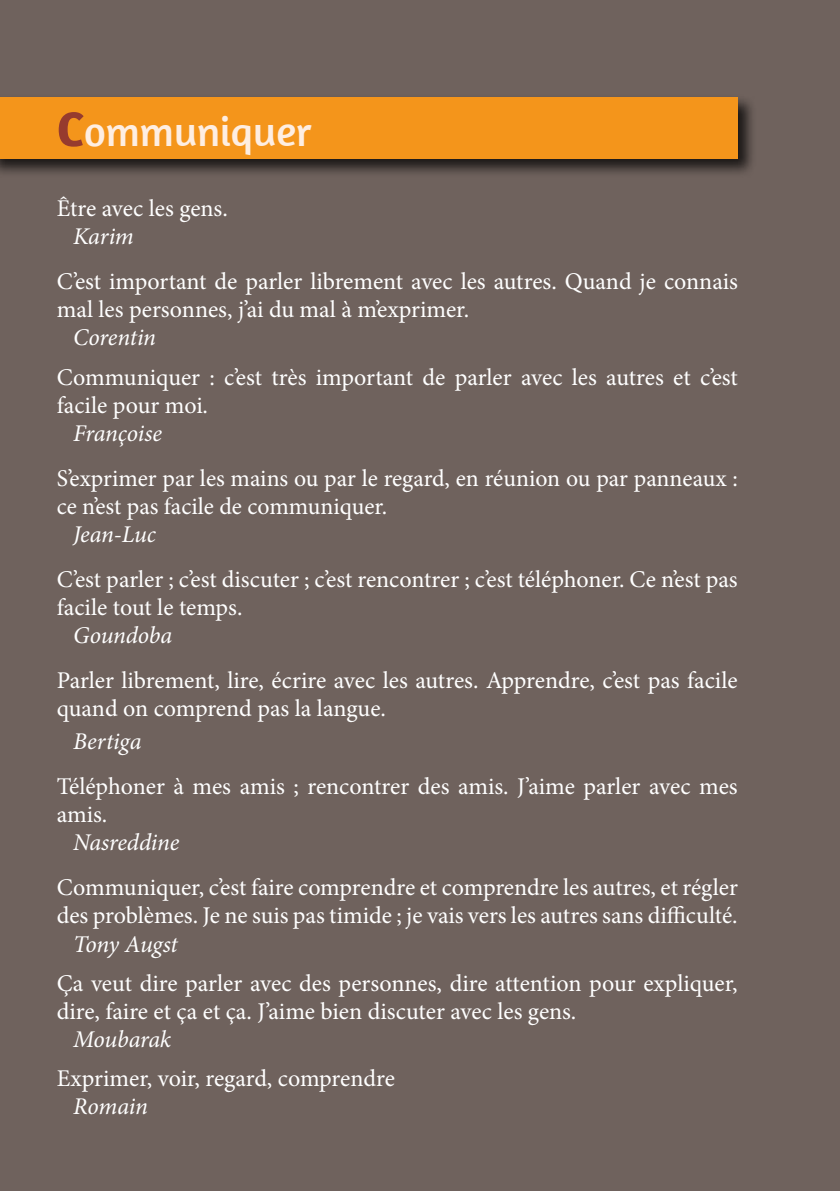
<style>
.page{position:relative;width:840px;height:1191px;background:#fff}
.page>*{position:absolute;margin:0;border:0;box-sizing:border-box;transform-origin:0 0}
.t1{font:42px "Amaranth";color:#feeee2}
.t2{font:24px/28px "Minion Pro";color:#fff}
.t3{font:italic 24px "Minion Pro";letter-spacing:-.01em;color:#fff}
.s1{font-weight:700;font-size:50px;color:#963b2e}
</style>
<div class="page">
<div style="left:0;top:0;width:839px;height:1191px;background:#6f625d"></div>
<div style="left:0;top:95px;width:756px;height:83px;background:#000;opacity:.75"></div>
<div style="left:0;top:98px;width:737px;height:61px;background:#f4951b"></div>
<h1 class="t1" style="left:57px;top:107px;width:256px"><span class="s1">C</span>ommuniquer</h1>
<p class="t2" style="left:57px;top:195px;width:172px">être avec les gens.</p>
<p class="t3" style="left:73px;top:220px;width:62px">Karim</p>
<p class="t2" style="left:57px;top:268px;width:682px">C’est important de parler librement avec les autres. Quand je connais mal les personnes, j’ai du mal à m’exprimer.</p>
<p class="t3" style="left:73px;top:321px;width:84px">Corentin</p>
<p class="t2" style="left:57px;top:363px;width:682px">Communiquer : c’est très important de parler avec les autres et c’est facile pour moi.</p>
<p class="t3" style="left:73px;top:416px;width:90px">Françoise</p>
<p class="t2" style="left:57px;top:464px;width:682px">S’exprimer par les mains ou par le regard, en réunion ou par panneaux : ce n’est pas facile de communiquer.</p>
<p class="t3" style="left:73px;top:517px;width:84px">Jean-Luc</p>
<p class="t2" style="left:57px;top:565px;width:682px">C’est parler ; c’est discuter ; c’est rencontrer ; c’est téléphoner. Ce n’est pas facile tout le temps.</p>
<p class="t3" style="left:73px;top:618px;width:100px">Goundoba</p>
<p class="t2" style="left:57px;top:666px;width:682px">Parler librement, lire, écrire avec les autres. Apprendre, c’est pas facile quand on comprend pas la langue.</p>
<p class="t3" style="left:73px;top:725px;width:70px">Bertiga</p>
<p class="t2" style="left:57px;top:773px;width:682px">Téléphoner à mes amis ; rencontrer des amis. J’aime parler avec mes amis.</p>
<p class="t3" style="left:73px;top:826px;width:108px">Nasreddine</p>
<p class="t2" style="left:57px;top:874px;width:682px">Communiquer, c’est faire comprendre et comprendre les autres, et régler des problèmes. Je ne suis pas timide ; je vais vers les autres sans difficulté.</p>
<p class="t3" style="left:73px;top:927px;width:106px">Tony Augst</p>
<p class="t2" style="left:57px;top:969px;width:682px">Ça veut dire parler avec des personnes, dire attention pour expliquer, dire, faire et ça et ça. J’aime bien discuter avec les gens.</p>
<p class="t3" style="left:73px;top:1022px;width:99px">Moubarak</p>
<p class="t2" style="left:57px;top:1064px;width:339px">Exprimer, voir, regard, comprendre</p>
<p class="t3" style="left:73px;top:1090px;width:76px">Romain</p>
</div>
